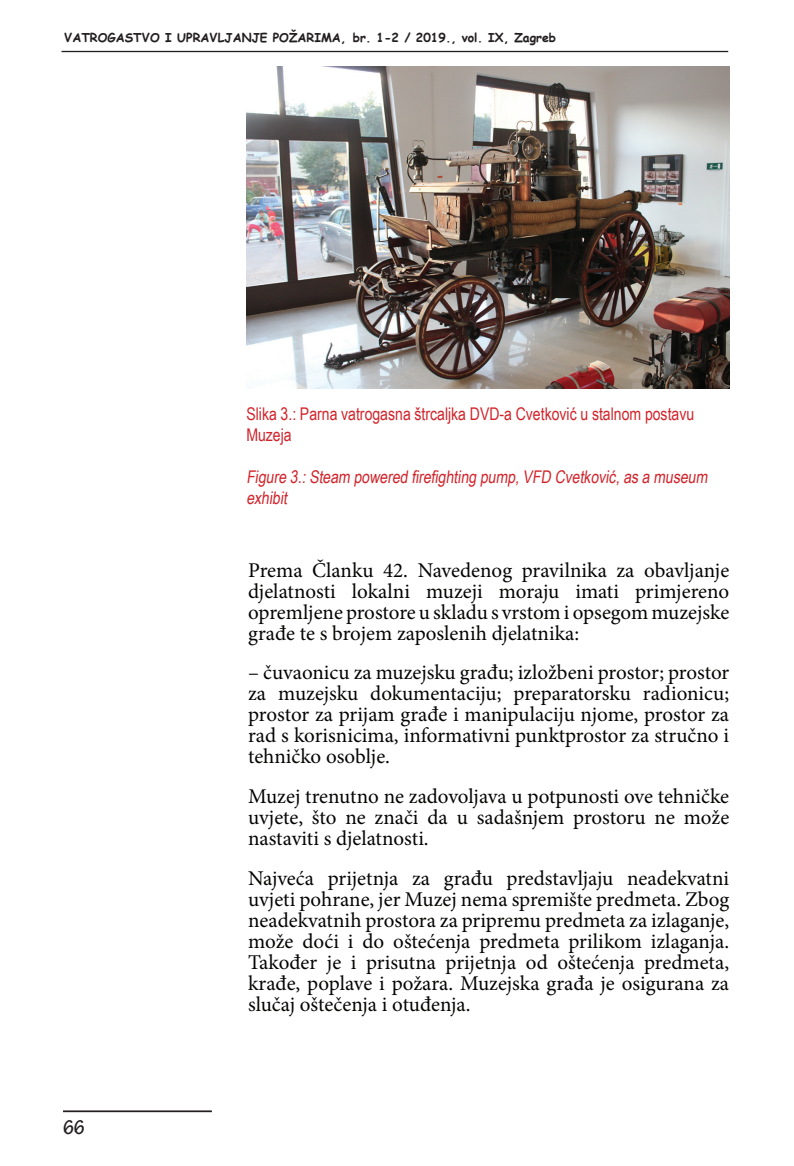
<style>
.page{position:relative;width:794px;height:1166px;background:#fff}
.page>*{position:absolute;margin:0;border:0;box-sizing:border-box;transform-origin:0 0}
.t1{font:21px/21px "Minion Pro";color:#040503;text-align:justify}
.t2{font:700 condensed 21px "Tekton Pro";color:#231f20}
.t3{font:17.5px/21px "Arial Narrow";color:#d1232a}
.t4{font:700 12.25px "Comic Sans MS";color:#231f20}
</style>
<div class="page">
<hr style="left:63px;top:1110px;width:149px;height:2px;background:#231f20">
<hr style="left:62px;top:51px;width:666px;height:1px;background:#231f20">
<img style="left:246px;top:67px;width:483px;height:321px">
<p class="t4" style="left:64px;top:29px;width:493px">VATROGASTVO I UPRAVLJANJE POŽARIMA, br. 1-2 / 2019., vol. IX, Zagreb</p>
<p class="t3" style="left:246px;top:403px;width:449px">Slika 3.: Parna vatrogasna štrcaljka DVD-a Cvetković u stalnom postavu<br>Muzeja</p>
<p class="t3" style="left:246px;top:466px;width:466px">Figure 3.:Steam powered firefighting pump,VFD Cvetković,as a museum exhibit</p>
<p class="t2" style="left:63px;top:1115px;width:23px">66</p>
<p class="t1" style="left:248px;top:560px;width:482px">Prema Članku 42. Navedenog pravilnika za obavljanje djelatnosti lokalni muzeji moraju imati primjereno opremljene prostore u skladu s vrstom i opsegom muzejske građe te s brojem zaposlenih djelatnika:</p>
<p class="t1" style="left:248px;top:662px;width:482px">– čuvaonicu za muzejsku građu; izložbeni prostor; prostor za muzejsku dokumentaciju; preparatorsku radionicu; prostor za prijam građe i manipulaciju njome, prostor za rad s korisnicima, informativni punktprostor za stručno i tehničko osoblje.</p>
<p class="t1" style="left:248px;top:786px;width:482px">Muzej trenutno ne zadovoljava u potpunosti ove tehničke uvjete, što ne znači da u sadašnjem prostoru ne može nastaviti s djelatnosti.</p>
<p class="t1" style="left:248px;top:868px;width:482px">Najveća prijetnja za građu predstavljaju neadekvatni uvjeti pohrane, jer Muzej nema spremište predmeta. Zbog neadekvatnih prostora za pripremu predmeta za izlaganje, može doći i do oštećenja predmeta prilikom izlaganja.<br>Također je i prisutna prijetnja od oštećenja predmeta, krađe, poplave i požara. Muzejska građa je osigurana za slučaj oštečenja i otuđenja.</p>
</div>
